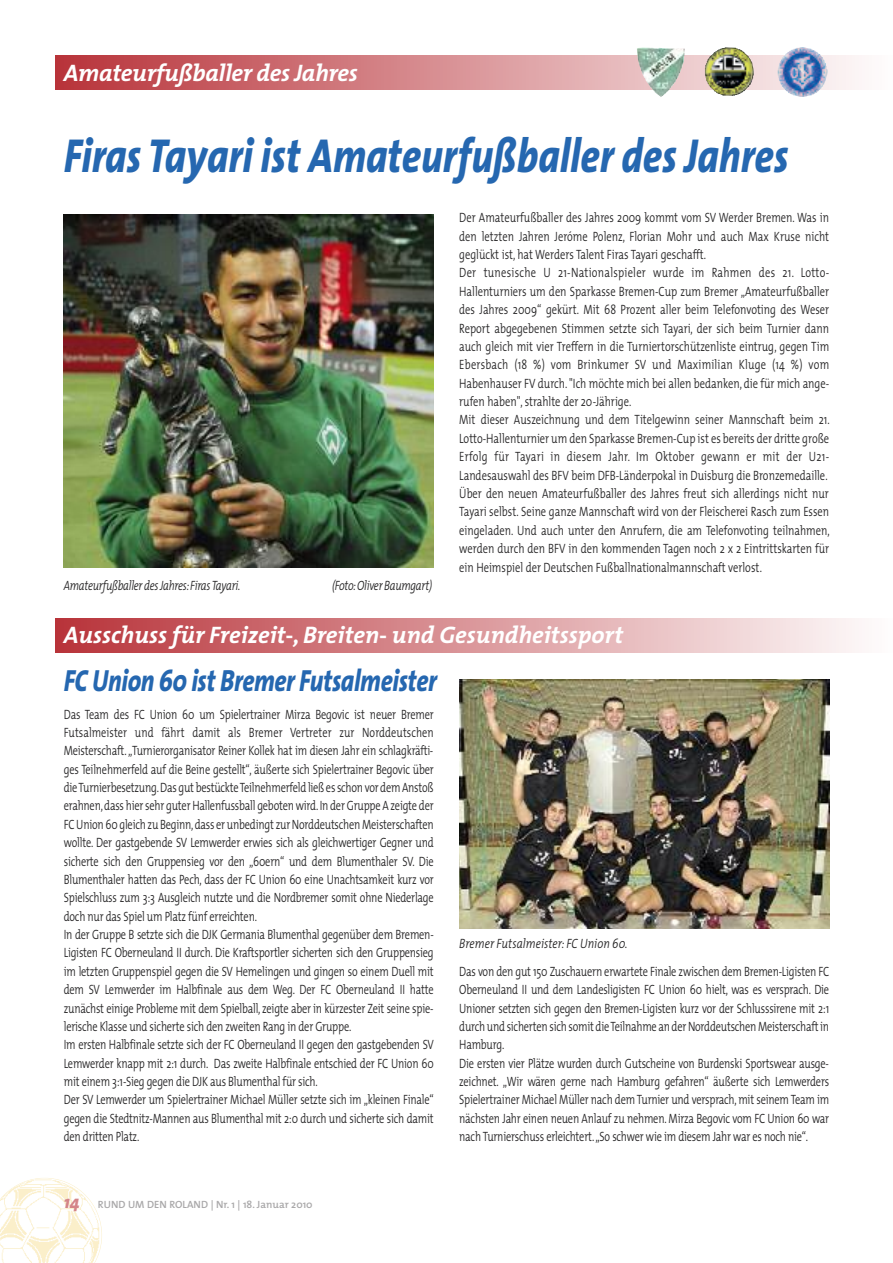
<style>
.page{position:relative;width:893px;height:1263px;background:#fff}
.page>*{position:absolute;margin:0;border:0;box-sizing:border-box;transform-origin:0 0}
.t1{font:italic 800 48px "The Sans";color:#2567b0;scale:.82 1}
.t2{font:italic 800 30.75px "The Sans";letter-spacing:-.015em;color:#2567b0;scale:.8 1}
.t3{font:italic 700 24px "The Mix";color:#fff}
.t4{font:300 13.5px/18.3px "The Mix";letter-spacing:-.02em;color:#272627;scale:.77 1}
.t5{font:300 13.5px/18.3px "The Mix";color:#272627;scale:.78 1}
.t6{font:italic 300 13.5px "The Mix";letter-spacing:-.025em;color:#272627;scale:.78 1}
.t7{font:italic 300 13.5px "The Mix";letter-spacing:.005em;color:#272627;scale:.82 1}
.t8{font:600 10.5px "The Mix";color:#a9a8a9}
.s1{font-weight:800;font-style:italic;font-size:18px;color:#d48588}
</style>
<div class="page">
<svg style="left:0;top:1178px;width:102px;height:85px"></svg>
<svg style="left:55px;top:55px;width:800px;height:34px;background:#d48488"></svg>
<img style="left:637px;top:47px;width:48px;height:50px">
<img style="left:705px;top:47px;width:48px;height:49px">
<img style="left:778px;top:47px;width:50px;height:50px">
<img style="left:64px;top:215px;width:370px;height:352px">
<div style="left:55px;top:618px;width:838px;height:34px;background:linear-gradient(to right,#b83339,#fefdfd)"></div>
<img style="left:459px;top:679px;width:370px;height:250px">
<h3 class="t3" style="left:64px;top:64px;width:296px">Amateurfußballer des Jahres</h3>
<h1 class="t1" style="left:64px;top:137px;width:885px">Firas Tayari ist Amateurfußballer des Jahres</h1>
<p class="t5" style="left:459px;top:210px;width:476px">Der Amateurfußballer des Jahres 2009 kommt vom SV Werder Bremen. Was in den letzten Jahren Jeróme Polenz, Florian Mohr und auch Max Kruse nicht geglückt ist, hat Werders Talent Firas Tayari geschafft.<br>Der tunesische U 21-Nationalspieler wurde im Rahmen des 21. Lotto-Hallenturniers um den Sparkasse Bremen-Cup zum Bremer „Amateurfußballer des Jahres 2009“ gekürt. Mit 68 Prozent aller beim Telefonvoting des Weser Report abgegebenen Stimmen setzte sich Tayari, der sich beim Turnier dann auch gleich mit vier Treffern in die Turniertorschützenliste eintrug, gegen Tim Ebersbach (18 %) vom Brinkumer SV und Maximilian Kluge (14 %) vom Habenhauser FV durch. "Ich möchte mich bei allen bedanken, die für mich ange&shy;rufen haben", strahlte der 20-Jährige.<br>Mit dieser Auszeichnung und dem Titelgewinn seiner Mannschaft beim 21.<br>Lotto-Hallenturnier um den Sparkasse Bremen-Cup ist es bereits der dritte große Erfolg für Tayari in diesem Jahr. Im Oktober gewann er mit der U21- Landesauswahl des BFV beim DFB-Länderpokal in Duisburg die Bronzemedaille.<br>Über den neuen Amateurfußballer des Jahres freut sich allerdings nicht nur Tayari selbst. Seine ganze Mannschaft wird von der Fleischerei Rasch zum Essen eingeladen. Und auch unter den Anrufern, die am Telefonvoting teilnahmen, werden durch den BFV in den kommenden Tagen noch 2 x 2 Eintrittskarten für ein Heimspiel der Deutschen Fußballnationalmannschaft verlost.</p>
<p class="t6" style="left:64px;top:581px;width:228px">Amateurfußballer des Jahres:FirasTayari.</p>
<p class="t6" style="left:332px;top:581px;width:130px">(Foto:Oliver Baumgart)</p>
<h3 class="t3" style="left:64px;top:627px;width:561px">Ausschuss für Freizeit-, Breiten- und Gesundheitssport</h3>
<h2 class="t2" style="left:64px;top:668px;width:468px">FC Union 60 ist Bremer Futsalmeister</h2>
<p class="t4" style="left:64px;top:706px;width:482px">Das Team des FC Union 60 um Spielertrainer Mirza Begovic ist neuer Bremer Futsalmeister und fährt damit als Bremer Vertreter zur Norddeutschen Meisterschaft. „Turnierorganisator Reiner Kollek hat im diesen Jahr ein schlagkräfti&shy;ges Teilnehmerfeld auf die Beine gestellt“, äußerte sich Spielertrainer Begovic über dieTurnierbesetzung.Das gut bestückteTeilnehmerfeld ließ es schon vor dem Anstoß erahnen,dass hier sehr guter Hallenfussball geboten wird.In der Gruppe A zeigte der FC Union 60 gleich zu Beginn,dass er unbedingt zur Norddeutschen Meisterschaften wollte. Der gastgebende SV Lemwerder erwies sich als gleichwertiger Gegner und sicherte sich den Gruppensieg vor den „60ern“ und dem Blumenthaler SV. Die Blumenthaler hatten das Pech, dass der FC Union 60 eine Unachtsamkeit kurz vor Spielschluss zum 3:3 Ausgleich nutzte und die Nordbremer somit ohne Niederlage doch nur das Spiel um Platz fünf erreichten.<br>In der Gruppe B setzte sich die DJK Germania Blumenthal gegenüber dem Bremen-Ligisten FC Oberneuland II durch. Die Kraftsportler sicherten sich den Gruppensieg im letzten Gruppenspiel gegen die SV Hemelingen und gingen so einem Duell mit dem SV Lemwerder im Halbfinale aus dem Weg. Der FC Oberneuland II hatte zunächst einige Probleme mit dem Spielball, zeigte aber in kürzester Zeit seine spie&shy;lerische Klasse und sicherte sich den zweiten Rang in der Gruppe.<br>Im ersten Halbfinale setzte sich der FC Oberneuland II gegen den gastgebenden SV Lemwerder knapp mit 2:1 durch. Das zweite Halbfinale entschied der FC Union 60 mit einem 3:1-Sieg gegen die DJK aus Blumenthal für sich.<br>Der SV Lemwerder um Spielertrainer Michael Müller setzte sich im „kleinen Finale“ gegen die Stedtnitz-Mannen aus Blumenthal mit 2:0 durch und sicherte sich damit den dritten Platz.</p>
<p class="t8" style="left:64px;top:1201px;width:250px"><span class="s1">14</span> RUND UM DEN ROLAND | Nr. 1 | 18. Januar 2010</p>
<p class="t7" style="left:459px;top:939px;width:206px">Bremer Futsalmeister: FC Union 60.</p>
<p class="t4" style="left:459px;top:964px;width:482px">Das von den gut 150 Zuschauern erwartete Finale zwischen dem Bremen-Ligisten FC Oberneuland II und dem Landesligisten FC Union 60 hielt, was es versprach. Die Unioner setzten sich gegen den Bremen-Ligisten kurz vor der Schlusssirene mit 2:1 durch und sicherten sich somit dieTeilnahme an der Norddeutschen Meisterschaft in Hamburg.<br>Die ersten vier Plätze wurden durch Gutscheine von Burdenski Sportswear ausge&shy;zeichnet. „Wir wären gerne nach Hamburg gefahren“ äußerte sich Lemwerders Spielertrainer Michael Müller nach dem Turnier und versprach, mit seinem Team im nächsten Jahr einen neuen Anlauf zu nehmen. Mirza Begovic vom FC Union 60 war nach Turnierschuss erleichtert.„So schwer wie im diesem Jahr war es noch nie“.</p>
</div>
